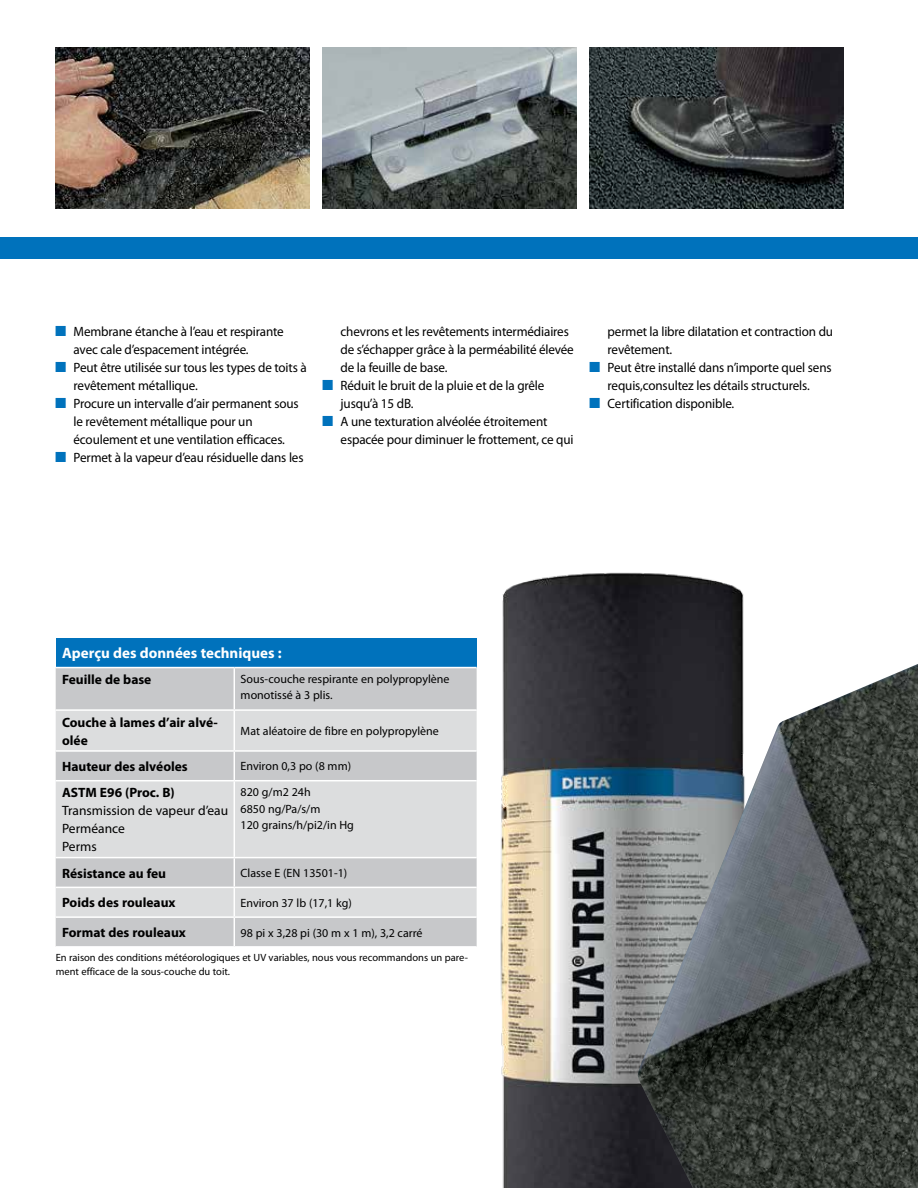
<style>
.page{position:relative;width:918px;height:1188px;background:#fff}
.page>*{position:absolute;margin:0;border:0;box-sizing:border-box;transform-origin:0 0}
.t1{font:700 15px "Myriad Pro Doerken";color:#fff}
.t2{font:13.5px/18px "Myriad Pro Doerken";letter-spacing:-.01em;color:#000}
.t3{font:700 13.5px/18px "Myriad Pro Doerken";color:#000}
.t4{font:12px/16.5px "Myriad Pro Doerken";color:#000}
.t5{font:10.5px/13.5px "Myriad Pro Doerken";color:#000}
.s1{color:#0072bc}
</style>
<div class="page">
<div style="left:0;top:237px;width:918px;height:21px;background:#0072bc"></div>
<img style="left:322px;top:47px;width:255px;height:161px">
<img style="left:55px;top:47px;width:255px;height:161px">
<img style="left:589px;top:47px;width:255px;height:161px">
<div style="left:56px;top:638px;width:421px;height:30px;background:#0072bc"></div>
<div style="left:56px;top:668px;width:421px;height:278px;background:#c7c8ca"></div>
<svg style="left:56px;top:711px;width:421px;height:205px;background:#d6d7d8"></svg>
<hr style="left:56px;top:667px;width:178px;height:1px;background:#fff">
<hr style="left:234px;top:668px;width:1px;height:41px;background:#fff">
<hr style="left:234px;top:667px;width:243px;height:1px;background:#fff">
<hr style="left:56px;top:709px;width:178px;height:2px;background:#fff">
<hr style="left:234px;top:711px;width:1px;height:39px;background:#fff">
<hr style="left:234px;top:709px;width:243px;height:2px;background:#fff">
<hr style="left:56px;top:750px;width:178px;height:2px;background:#fff">
<svg style="left:234px;top:752px;width:1px;height:28px"></svg>
<hr style="left:234px;top:750px;width:243px;height:2px;background:#fff">
<hr style="left:56px;top:780px;width:178px;height:1px;background:#fff">
<hr style="left:234px;top:781px;width:1px;height:76px;background:#fff">
<hr style="left:234px;top:780px;width:243px;height:1px;background:#fff">
<hr style="left:56px;top:857px;width:178px;height:1px;background:#fff">
<hr style="left:234px;top:857px;width:243px;height:1px;background:#fff">
<hr style="left:56px;top:887px;width:178px;height:1px;background:#fff">
<hr style="left:234px;top:887px;width:243px;height:1px;background:#fff">
<hr style="left:56px;top:916px;width:178px;height:2px;background:#fff">
<svg style="left:234px;top:858px;width:1px;height:88px"></svg>
<hr style="left:234px;top:916px;width:243px;height:2px;background:#fff">
<img style="left:500px;top:572px;width:244px;height:616px">
<img style="left:637px;top:664px;width:281px;height:524px">
<p class="t2" style="left:74px;top:322px;width:212px;text-indent:-18px"><span class="s1">■</span> Membrane étanche à l’eau et respirante avec cale d’espacement intégrée.</p>
<p class="t2" style="left:74px;top:358px;width:235px;text-indent:-18px"><span class="s1">■</span> Peut être utilisée sur tous les types de toits à revêtement métallique.</p>
<p class="t2" style="left:74px;top:394px;width:227px;text-indent:-18px"><span class="s1">■</span> Procure un intervalle d’air permanent sous le revêtement métallique pour un écoulement et une ventilation efficaces.</p>
<p class="t2" style="left:55px;top:448px;width:250px"><span class="s1">■</span> Permet à la vapeur d’eau résiduelle dans les</p>
<p class="t2" style="left:341px;top:322px;width:235px">chevrons et les revêtements intermédiaires de s’échapper grâce à la perméabilité élevée de la feuille de base.</p>
<p class="t2" style="left:341px;top:376px;width:205px;text-indent:-18px"><span class="s1">■</span> Réduit le bruit de la pluie et de la grêle jusqu’à 15 dB.</p>
<p class="t2" style="left:341px;top:412px;width:235px;text-indent:-18px"><span class="s1">■</span> A une texturation alvéolée étroitement espacée pour diminuer le frottement, ce qui</p>
<p class="t2" style="left:608px;top:322px;width:227px">permet la libre dilatation et contraction du revêtement.</p>
<p class="t2" style="left:589px;top:358px;width:244px;text-align:center"><span class="s1">■</span> Peut être installé dans n’importe quel sens requis,consultez les détails structurels.</p>
<p class="t2" style="left:589px;top:394px;width:147px"><span class="s1">■</span> Certification disponible.</p>
<p class="t1" style="left:62px;top:643px;width:221px">Aperçu des données techniques :</p>
<p class="t3" style="left:62px;top:670px;width:91px">Feuille de base</p>
<p class="t4" style="left:241px;top:670px;width:210px">Sous-couche respirante en polypropylène monotissé à 3 plis.</p>
<p class="t3" style="left:62px;top:713px;width:157px">Couche à lames d’air alvé&shy;olée</p>
<p class="t4" style="left:241px;top:723px;width:200px">Mat aléatoire de fibre en polypropylène</p>
<p class="t3" style="left:62px;top:757px;width:127px">Hauteur des alvéoles</p>
<p class="t4" style="left:241px;top:758px;width:112px">Environ 0,3 po (8 mm)</p>
<p class="t3" style="left:62px;top:783px;width:114px">ASTM E96 (Proc. B)</p>
<p class="t2" style="left:62px;top:801px;width:168px">Transmission de vapeur d’eau<br>Perméance<br>Perms</p>
<p class="t4" style="left:241px;top:784px;width:115px">820 g/m2 24h<br>6850 ng/Pa/s/m<br>120 grains/h/pi2/in Hg</p>
<p class="t3" style="left:62px;top:864px;width:106px">Résistance au feu</p>
<p class="t4" style="left:241px;top:865px;width:108px">Classe E (EN 13501-1)</p>
<p class="t3" style="left:62px;top:893px;width:115px">Poids des rouleaux</p>
<p class="t4" style="left:241px;top:894px;width:113px">Environ 37 lb (17,1 kg)</p>
<p class="t3" style="left:62px;top:923px;width:125px">Format des rouleaux</p>
<p class="t4" style="left:241px;top:924px;width:183px">98 pi x 3,28 pi (30 m x 1 m), 3,2 carré</p>
<p class="t5" style="left:56px;top:951px;width:414px">En raison des conditions météorologiques et UV variables, nous vous recommandons un pare&shy;ment efficace de la sous-couche du toit.</p>
</div>
